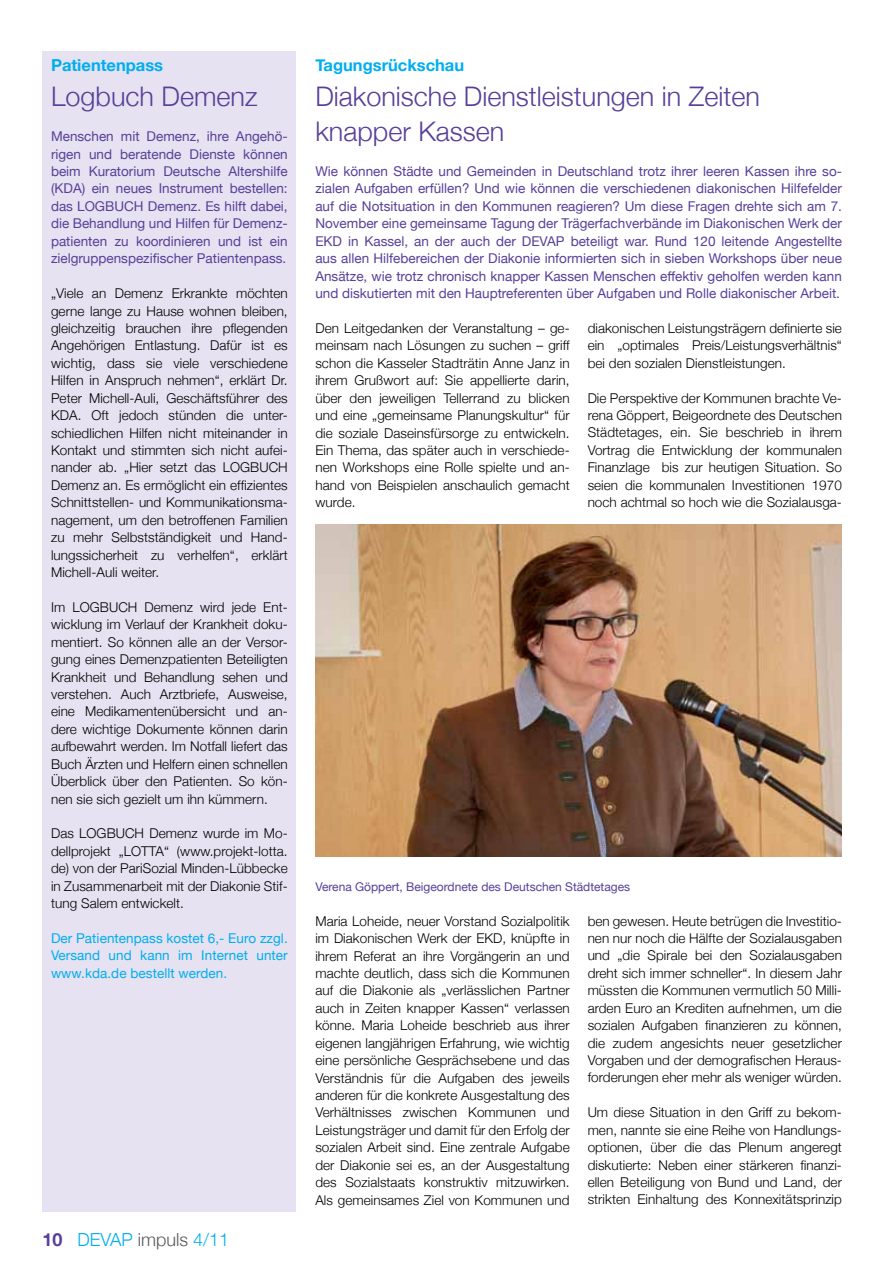
<style>
.page{position:relative;width:893px;height:1263px;background:#fff}
.page>*{position:absolute;margin:0;border:0;box-sizing:border-box;transform-origin:0 0}
.t1{font:300 27px/34.8px "Helvetica Neue";color:#583f99}
.t2{font:300 18px "Helvetica Neue";color:#00aeef}
.t3{font:700 16.5px "Helvetica Neue";color:#00aeef}
.t4{font:300 13.5px/17.4px "Helvetica Neue";letter-spacing:.005em;color:#000;text-align:justify}
.t5{font:13.5px/17.4px "Helvetica Neue";color:#583f99;text-align:justify}
.t6{font:13.5px/17.4px "Helvetica Neue";letter-spacing:.005em;color:#00aeef;text-align:justify}
.t7{font:12px "Helvetica Neue";color:#583f99}
.s1{font-weight:700;color:#583f99}
.s2{color:#58595b}
</style>
<div class="page">
<div style="left:43px;top:51px;width:253px;height:1161px;background:#e6e2f1"></div>
<img style="left:315px;top:525px;width:527px;height:331px">
<p class="t3" style="left:51px;top:51px;width:114px">Patientenpass</p>
<h1 class="t1" style="left:51px;top:78px;width:208px">Logbuch Demenz</h1>
<p class="t5" style="left:51px;top:127px;width:238px">Menschen mit Demenz, ihre Angehö&shy;rigen und beratende Dienste können beim Kuratorium Deutsche Altershilfe (KDA) ein neues Instrument bestellen: das LOGBUCH Demenz. Es hilft dabei, die Behandlung und Hilfen für Demenz&shy;patienten zu koordinieren und ist ein zielgruppenspezifischer Patientenpass.</p>
<p class="t4" style="left:51px;top:284px;width:238px">„Viele an Demenz Erkrankte möchten gerne lange zu Hause wohnen bleiben, gleichzeitig brauchen ihre pflegenden Angehörigen Entlastung. Dafür ist es wichtig, dass sie viele verschiedene Hilfen in Anspruch nehmen“, erklärt Dr.<br>Peter Michell-Auli, Geschäftsführer des KDA. Oft jedoch stünden die unter&shy;schiedlichen Hilfen nicht miteinander in Kontakt und stimmten sich nicht aufei&shy;nander ab. „Hier setzt das LOGBUCH Demenz an. Es ermöglicht ein effizientes Schnittstellen- und Kommunikationsma&shy;nagement, um den betroffenen Familien zu mehr Selbstständigkeit und Hand&shy;lungssicherheit zu verhelfen“, erklärt Michell-Auli weiter.</p>
<p class="t4" style="left:51px;top:597px;width:238px">Im LOGBUCH Demenz wird jede Ent&shy;wicklung im Verlauf der Krankheit doku&shy;mentiert. So können alle an der Versor&shy;gung eines Demenzpatienten Beteiligten Krankheit und Behandlung sehen und verstehen. Auch Arztbriefe, Ausweise, eine Medikamentenübersicht und an&shy;dere wichtige Dokumente können darin aufbewahrt werden. Im Notfall liefert das Buch Ärzten und Helfern einen schnellen Überblick über den Patienten. So kön&shy;nen sie sich gezielt um ihn kümmern.</p>
<p class="t4" style="left:51px;top:824px;width:238px">Das LOGBUCH Demenz wurde im Mo&shy;dellprojekt „LOTTA“ (www.projekt-lotta. de) von der PariSozial Minden-Lübbecke in Zusammenarbeit mit der Diakonie Stif&shy;tung Salem entwickelt.</p>
<p class="t6" style="left:51px;top:928px;width:238px">Der Patientenpass kostet 6,- Euro zzgl.<br>Versand und kann im Internet unter www.kda.de bestellt werden.</p>
<h2 class="t2" style="left:43px;top:1225px;width:188px"><span class="s1">10</span> DEVAP <span class="s2">impuls</span> 4/11</h2>
<p class="t3" style="left:315px;top:51px;width:150px">Tagungsrückschau</p>
<h1 class="t1" style="left:315px;top:78px;width:446px">Diakonische Dienstleistungen in Zeiten knapper Kassen</h1>
<p class="t5" style="left:315px;top:162px;width:528px">Wie können Städte und Gemeinden in Deutschland trotz ihrer leeren Kassen ihre so&shy;zialen Aufgaben erfüllen? Und wie können die verschiedenen diakonischen Hilfefelder auf die Notsituation in den Kommunen reagieren? Um diese Fragen drehte sich am 7.<br>November eine gemeinsame Tagung der Trägerfachverbände im Diakonischen Werk der EKD in Kassel, an der auch der DEVAP beteiligt war. Rund 120 leitende Angestellte aus allen Hilfebereichen der Diakonie informierten sich in sieben Workshops über neue Ansätze, wie trotz chronisch knapper Kassen Menschen effektiv geholfen werden kann und diskutierten mit den Hauptreferenten über Aufgaben und Rolle diakonischer Arbeit.</p>
<p class="t4" style="left:315px;top:319px;width:256px">Den Leitgedanken der Veranstaltung – ge&shy;meinsam nach Lösungen zu suchen – griff schon die Kasseler Stadträtin Anne Janz in ihrem Grußwort auf: Sie appellierte darin, über den jeweiligen Tellerrand zu blicken und eine „gemeinsame Planungskultur“ für die soziale Daseinsfürsorge zu entwickeln.<br>Ein Thema, das später auch in verschiede&shy;nen Workshops eine Rolle spielte und an&shy;hand von Beispielen anschaulich gemacht wurde.</p>
<p class="t4" style="left:588px;top:319px;width:256px">diakonischen Leistungsträgern definierte sie ein „optimales Preis/Leistungsverhältnis“ bei den sozialen Dienstleistungen.</p>
<p class="t4" style="left:588px;top:388px;width:256px">Die Perspektive der Kommunen brachte Ve&shy;rena Göppert, Beigeordnete des Deutschen Städtetages, ein. Sie beschrieb in ihrem Vortrag die Entwicklung der kommunalen Finanzlage bis zur heutigen Situation. So seien die kommunalen Investitionen 1970 noch achtmal so hoch wie die Sozialausga-</p>
<p class="t7" style="left:315px;top:876px;width:316px">Verena Göppert, Beigeordnete des Deutschen Städtetages</p>
<p class="t4" style="left:315px;top:911px;width:256px">Maria Loheide, neuer Vorstand Sozialpolitik im Diakonischen Werk der EKD, knüpfte in ihrem Referat an ihre Vorgängerin an und machte deutlich, dass sich die Kommunen auf die Diakonie als „verlässlichen Partner auch in Zeiten knapper Kassen“ verlassen könne. Maria Loheide beschrieb aus ihrer eigenen langjährigen Erfahrung, wie wichtig eine persönliche Gesprächsebene und das Verständnis für die Aufgaben des jeweils anderen für die konkrete Ausgestaltung des Verhältnisses zwischen Kommunen und Leistungsträger und damit für den Erfolg der sozialen Arbeit sind. Eine zentrale Aufgabe der Diakonie sei es, an der Ausgestaltung des Sozialstaats konstruktiv mitzuwirken.<br>Als gemeinsames Ziel von Kommunen und</p>
<p class="t4" style="left:588px;top:911px;width:256px">ben gewesen. Heute betrügen die Investitio&shy;nen nur noch die Hälfte der Sozialausgaben und „die Spirale bei den Sozialausgaben dreht sich immer schneller“. In diesem Jahr müssten die Kommunen vermutlich 50 Milli&shy;arden Euro an Krediten aufnehmen, um die sozialen Aufgaben finanzieren zu können, die zudem angesichts neuer gesetzlicher Vorgaben und der demografischen Heraus&shy;forderungen eher mehr als weniger würden.</p>
<p class="t4" style="left:588px;top:1103px;width:256px">Um diese Situation in den Griff zu bekom&shy;men, nannte sie eine Reihe von Handlungs&shy;optionen, über die das Plenum angeregt diskutierte: Neben einer stärkeren finanzi&shy;ellen Beteiligung von Bund und Land, der strikten Einhaltung des Konnexitätsprinzip</p>
</div>
